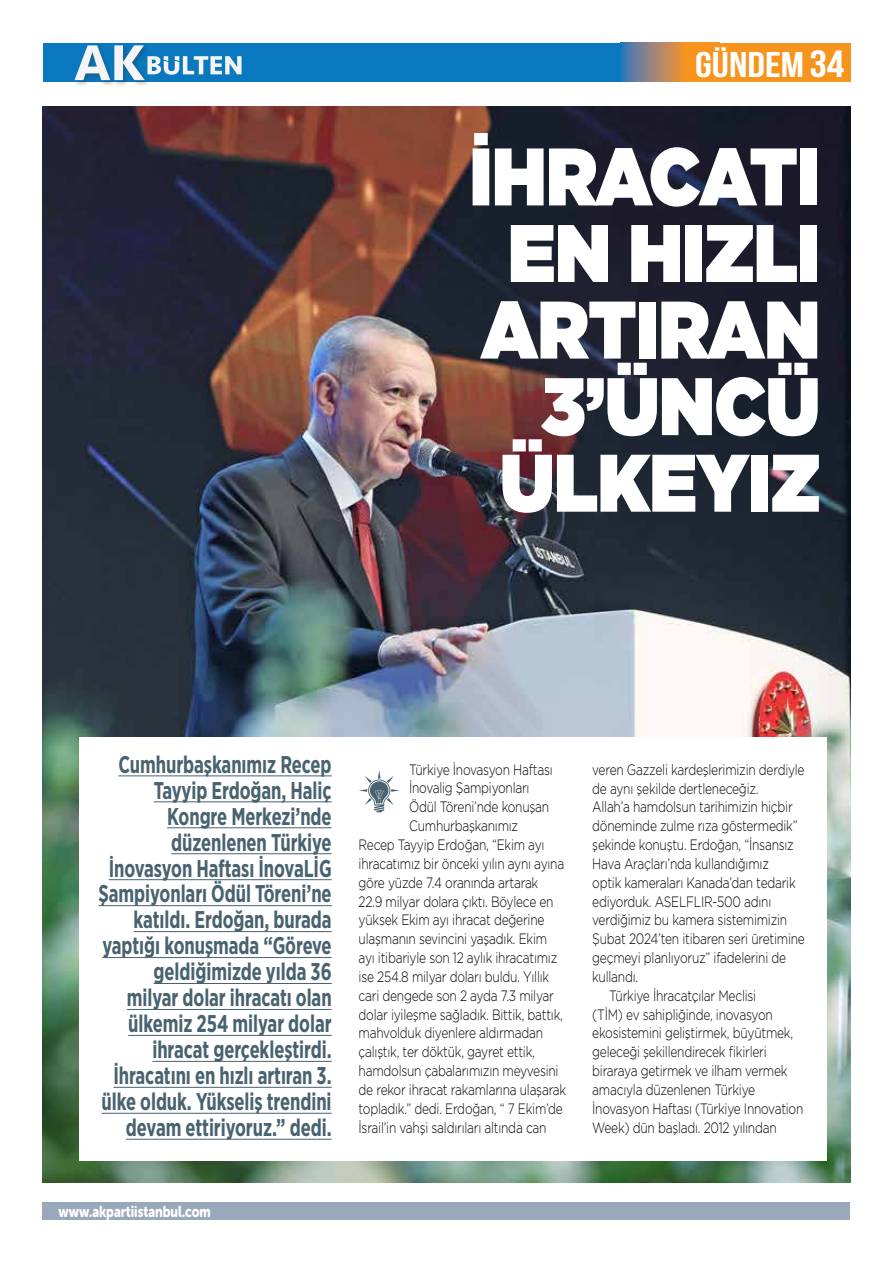
<style>
.page{position:relative;width:893px;height:1263px;background:#fff}
.page>*{position:absolute;margin:0;border:0;box-sizing:border-box;transform-origin:0 0}
.t1{font:900 81.3px/76.5px "Gotham";letter-spacing:-.005em;color:#fff;text-align:right;scale:.88 1}
.t2{font:700 35.7px "Bebas Neue";color:#fff;scale:1.21 1}
.t3{font:700 24.15px/26px "Gotham Narrow";letter-spacing:-.005em;color:#48626f;text-align:right;scale:.78 1}
.t4{font:15.6px "Museo Sans Rounded 900";color:#fff;scale:.8 1}
.t5{font:300 15px "Gotham";letter-spacing:-.02em;color:#000;scale:.8 1}
.s1{font-size:37.95px}
</style>
<div class="page">
<img style="left:43px;top:106px;width:807px;height:1076px">
<div style="left:43px;top:1203px;width:807px;height:17px;background:#99a9bb"></div>
<div style="left:43px;top:43px;width:806px;height:39px;background:#0978be"></div>
<div style="left:686px;top:43px;width:164px;height:39px;background:#f7941e"></div>
<svg style="left:621px;top:43px;width:65px;height:39px;background:#998477"></svg>
<img style="left:74px;top:80px;width:74px;height:5px">
<svg style="left:74px;top:45px;width:168px;height:35px"></svg>
<div style="left:79px;top:737px;width:747px;height:424px;background:#fff"></div>
<hr style="left:118px;top:775px;width:214px;height:1px;background:#48626f">
<hr style="left:154px;top:801px;width:178px;height:1px;background:#48626f">
<hr style="left:167px;top:827px;width:165px;height:1px;background:#48626f">
<hr style="left:171px;top:853px;width:161px;height:1px;background:#48626f">
<hr style="left:109px;top:879px;width:223px;height:1px;background:#48626f">
<hr style="left:99px;top:905px;width:233px;height:1px;background:#48626f">
<hr style="left:134px;top:931px;width:198px;height:1px;background:#48626f">
<hr style="left:102px;top:957px;width:230px;height:1px;background:#48626f">
<hr style="left:154px;top:983px;width:178px;height:1px;background:#48626f">
<hr style="left:127px;top:1009px;width:205px;height:1px;background:#48626f">
<hr style="left:128px;top:1035px;width:204px;height:1px;background:#48626f">
<hr style="left:152px;top:1061px;width:180px;height:1px;background:#48626f">
<hr style="left:113px;top:1087px;width:219px;height:1px;background:#48626f">
<hr style="left:102px;top:1113px;width:230px;height:1px;background:#48626f">
<hr style="left:126px;top:1139px;width:206px;height:1px;background:#48626f">
<svg style="left:359px;top:770px;width:41px;height:42px"></svg>
<h2 class="t2" style="left:695px;top:45px;width:125px">GÜNDEM<span class="s1">34</span></h2>
<h1 class="t1" style="left:470px;top:137px;width:400px">İHRACATI<br>EN HIZLI<br>ARTIRAN<br>3’ÜNCÜ<br>ÜLKEYIZ</h1>
<p class="t3" style="left:99px;top:751px;width:300px">Cumhurbaşkanımız Recep<br>Tayyip Erdoğan, Haliç<br>Kongre Merkezi’nde düzenlenen Türkiye<br>İnovasyon Haftası İnovaLİG<br>Şampiyonları Ödül Töreni’ne katıldı. Erdoğan, burada yaptığı konuşmada “Göreve geldiğimizde yılda 36 milyar dolar ihracatı olan ülkemiz 254 milyar dolar ihracat gerçekleştirdi.<br>İhracatını en hızlı artıran 3. ülke olduk. Yükseliş trendini devam ettiriyoruz.” dedi.</p>
<p class="t4" style="left:59px;top:1202px;width:192px">www.akpartiistanbul.com</p>
<p class="t5" style="left:409px;top:760px;width:181px">Türkiye İnovasyon Haftası</p>
<p class="t5" style="left:409px;top:779px;width:152px">İnovalig Şampiyonları</p>
<p class="t5" style="left:409px;top:797px;width:177px">Ödül Töreni’nde konuşan</p>
<p class="t5" style="left:409px;top:816px;width:138px">Cumhurbaşkanımız</p>
<p class="t5" style="left:359px;top:835px;width:234px">Recep Tayyip Erdoğan, “Ekim ayı</p>
<p class="t5" style="left:359px;top:854px;width:259px">ihracatımız bir önceki yılın aynı ayına</p>
<p class="t5" style="left:359px;top:873px;width:226px">göre yüzde 7.4 oranında artarak</p>
<p class="t5" style="left:359px;top:892px;width:245px">22.9 milyar dolara çıktı. Böylece en</p>
<p class="t5" style="left:359px;top:910px;width:234px">yüksek Ekim ayı ihracat değerine</p>
<p class="t5" style="left:359px;top:929px;width:237px">ulaşmanın sevincini yaşadık. Ekim</p>
<p class="t5" style="left:359px;top:948px;width:250px">ayı itibariyle son 12 aylık ihracatımız</p>
<p class="t5" style="left:359px;top:967px;width:240px">ise 254.8 milyar doları buldu. Yıllık</p>
<p class="t5" style="left:359px;top:986px;width:246px">cari dengede son 2 ayda 7.3 milyar</p>
<p class="t5" style="left:359px;top:1005px;width:257px">dolar iyileşme sağladık. Bittik, battık,</p>
<p class="t5" style="left:359px;top:1023px;width:232px">mahvolduk diyenlere aldırmadan</p>
<p class="t5" style="left:359px;top:1042px;width:222px">çalıştık, ter döktük, gayret ettik,</p>
<p class="t5" style="left:359px;top:1061px;width:251px">hamdolsun çabalarımızın meyvesini</p>
<p class="t5" style="left:359px;top:1080px;width:261px">de rekor ihracat rakamlarına ulaşarak</p>
<p class="t5" style="left:359px;top:1099px;width:257px">topladık.” dedi. Erdoğan, “ 7 Ekim’de</p>
<p class="t5" style="left:359px;top:1118px;width:237px">İsrail’in vahşi saldırıları altında can</p>
<p class="t5" style="left:592px;top:760px;width:267px">veren Gazzeli kardeşlerimizin derdiyle</p>
<p class="t5" style="left:592px;top:779px;width:209px">de aynı şekilde dertleneceğiz.</p>
<p class="t5" style="left:592px;top:797px;width:252px">Allah’a hamdolsun tarihimizin hiçbir</p>
<p class="t5" style="left:592px;top:816px;width:258px">döneminde zulme rıza göstermedik”</p>
<p class="t5" style="left:592px;top:835px;width:254px">şekinde konuştu. Erdoğan, “İnsansız</p>
<p class="t5" style="left:592px;top:854px;width:222px">Hava Araçları’nda kullandığımız</p>
<p class="t5" style="left:592px;top:873px;width:256px">optik kameraları Kanada’dan tedarik</p>
<p class="t5" style="left:592px;top:892px;width:225px">ediyorduk. ASELFLIR-500 adını</p>
<p class="t5" style="left:592px;top:910px;width:245px">verdiğimiz bu kamera sistemimizin</p>
<p class="t5" style="left:592px;top:929px;width:267px">Şubat 2024’ten itibaren seri üretimine</p>
<p class="t5" style="left:592px;top:948px;width:244px">geçmeyi planlıyoruz” ifadelerini de</p>
<p class="t5" style="left:592px;top:967px;width:59px">kullandı.</p>
<p class="t5" style="left:609px;top:986px;width:185px">Türkiye İhracatçılar Meclisi</p>
<p class="t5" style="left:592px;top:1005px;width:227px">(TİM) ev sahipliğinde, inovasyon</p>
<p class="t5" style="left:592px;top:1024px;width:253px">ekosistemini geliştirmek, büyütmek,</p>
<p class="t5" style="left:592px;top:1042px;width:220px">geleceği şekillendirecek fikirleri</p>
<p class="t5" style="left:592px;top:1061px;width:246px">biraraya getirmek ve ilham vermek</p>
<p class="t5" style="left:592px;top:1080px;width:205px">amacıyla düzenlenen Türkiye</p>
<p class="t5" style="left:592px;top:1099px;width:265px">İnovasyon Haftası (Türkiye Innovation</p>
<p class="t5" style="left:592px;top:1118px;width:232px">Week) dün başladı. 2012 yılından</p>
</div>
